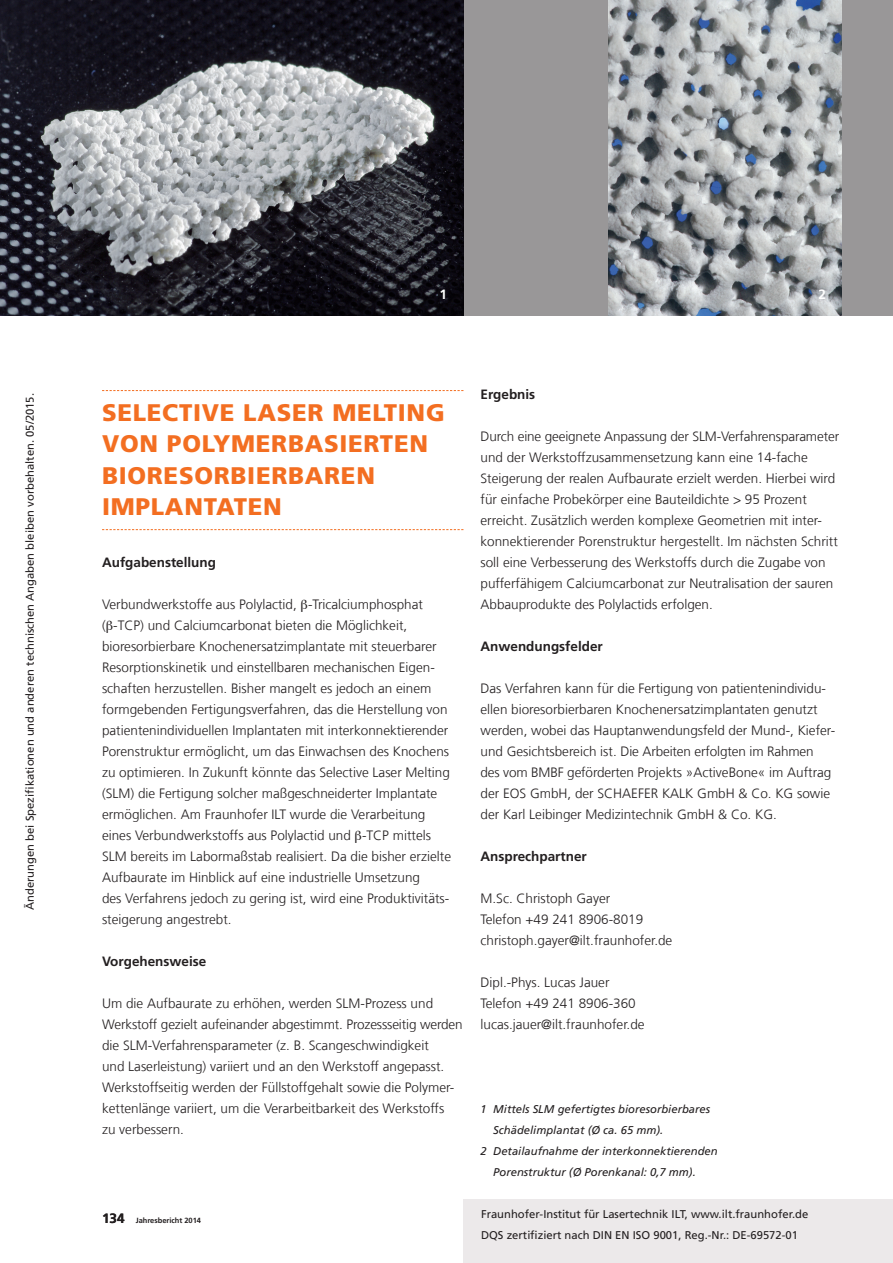
<style>
.page{position:relative;width:893px;height:1263px;background:#fff}
.page>*{position:absolute;margin:0;border:0;box-sizing:border-box;transform-origin:0 0}
.t1{font:900 24px/31.5px "Frutiger LT Com";letter-spacing:.03em;color:#f36e21}
.t2{font:300 13.5px/21px "Frutiger LT Com";color:#231f20}
.t3{font:700 13.5px "Frutiger LT Com";color:#231f20}
.t4{font:700 13.5px "Frutiger LT Com";color:#fff}
.t5{font:11.25px/21px "Frutiger LT Com";color:#231f20}
.t6{font:italic 11.25px "Frutiger LT Com";color:#231f20}
.t7{font:700 7.5px "Frutiger LT Com";color:#231f20}
.s1{font-size:13.5px}
</style>
<div class="page">
<div style="left:463px;top:1199px;width:430px;height:64px;background:#ece9ea"></div>
<div style="left:0;top:0;width:893px;height:315px;background:#999798"></div>
<img style="left:608px;top:0;width:234px;height:315px">
<img style="left:0;top:0;width:463px;height:315px">
<svg style="left:102px;top:390px;width:361px;height:1px"></svg>
<svg style="left:102px;top:529px;width:361px;height:1px"></svg>
<p class="t5" style="left:20px;top:910px;width:518px;rotate:-90deg">Änderungen bei Spezifikationen und anderen technischen Angaben bleiben vorbehalten. 05/2015.</p>
<p class="t4" style="left:440px;top:286px;width:9px">1</p>
<p class="t4" style="left:819px;top:286px;width:9px">2</p>
<h1 class="t1" style="left:102px;top:397px;width:30px">SELECTI</h1>
<h1 class="t1" style="left:202px;top:397px;width:170px">VE LASER MELTIN</h1>
<h1 class="t1" style="left:426px;top:397px;width:20px">G</h1>
<h1 class="t1" style="left:102px;top:428px;width:82px">VON POL</h1>
<h1 class="t1" style="left:102px;top:428px;width:295px;text-indent:111px">YMERBASIE RTEN<br>BIORESORBIERBAREN<br>IMPLANTATEN</h1>
<p class="t3" style="left:102px;top:554px;width:116px">Aufgabenstellung</p>
<p class="t2" style="left:102px;top:594px;width:351px">Verbundwerkstoffe aus Polylactid, -Tricalciumphosphat<br>( -TCP) und Calciumcarbonat bieten die Möglichkeit, bioresorbierbare Knochenersatzimplantate mit steuerbarer Resorptionskinetik und einstellbaren mechanischen Eigen&shy;schaften herzustellen. Bisher mangelt es jedoch an einem formgebenden Fertigungsverfahren, das die Herstellung von patientenindividuellen Implantaten mit interkonnektierender Porenstruktur ermöglicht, um das Einwachsen des Knochens zu optimieren. In Zukunft könnte das Selective Laser Melting (SLM) die Fertigung solcher maßgeschneiderter Implantate ermöglichen. Am Fraunhofer ILT wurde die Verarbeitung eines Verbundwerkstoffs aus Polylactid und -TCP mittels SLM bereits im Labormaßstab realisiert. Da die bisher erzielte Aufbaurate im Hinblick auf eine industrielle Umsetzung<br>des Verfahrens jedoch zu gering ist, wird eine Produktivitäts&shy;steigerung angestrebt.</p>
<p class="t3" style="left:102px;top:953px;width:106px">Vorgehensweise</p>
<p class="t2" style="left:102px;top:993px;width:362px">Um die Aufbaurate zu erhöhen, werden SLM-Prozess und Werkstoff gezielt aufeinander abgestimmt. Prozessseitig werden die SLM-Verfahrensparameter (z. B. Scangeschwindigkeit<br>und Laserleistung) variiert und an den Werkstoff angepasst.<br>Werkstoffseitig werden der Füllstoffgehalt sowie die Polymer&shy;kettenlänge variiert, um die Verarbeitbarkeit des Werkstoffs<br>zu verbessern.</p>
<p class="t3" style="left:480px;top:387px;width:56px">Ergebnis</p>
<p class="t2" style="left:480px;top:426px;width:360px">Durch eine geeignete Anpassung der SLM-Verfahrensparameter und der Werkstoffzusammensetzung kann eine 14-fache Steigerung der realen Aufbaurate erzielt werden. Hierbei wird für einfache Probekörper eine Bauteildichte &gt; 95 Prozent erreicht. Zusätzlich werden komplexe Geometrien mit inter&shy;konnektierender Porenstruktur hergestellt. Im nächsten Schritt soll eine Verbesserung des Werkstoffs durch die Zugabe von pufferfähigem Calciumcarbonat zur Neutralisation der sauren Abbauprodukte des Polylactids erfolgen.</p>
<p class="t3" style="left:480px;top:639px;width:124px">Anwendungsfelder</p>
<p class="t2" style="left:480px;top:678px;width:356px">Das Verfahren kann für die Fertigung von patientenindividu&shy;ellen bioresorbierbaren Knochenersatzimplantaten genutzt werden, wobei das Hauptanwendungsfeld der Mund-, Kiefer&shy;und Gesichtsbereich ist. Die Arbeiten erfolgten im Rahmen des vom BMBF geförderten Projekts »ActiveBone« im Auftrag der EOS GmbH, der SCHAEFER KALK GmbH &amp; Co. KG sowie der Karl Leibinger Medizintechnik GmbH &amp; Co. KG.</p>
<p class="t3" style="left:480px;top:849px;width:108px">Ansprechpartner</p>
<p class="t2" style="left:480px;top:888px;width:193px">M.Sc. Christoph Gayer<br>Telefon +49 241 8906-8019 christoph.gayer@ilt.fraunhofer.de</p>
<p class="t2" style="left:480px;top:972px;width:166px">Dipl.-Phys. Lucas Jauer<br>Telefon +49 241 8906-360 lucas.jauer@ilt.fraunhofer.de</p>
<p class="t6" style="left:480px;top:1103px;width:231px">1 Mittels SLM gefertigtes bioresorbierbares</p>
<p class="t6" style="left:493px;top:1124px;width:172px">Schädelimplantat (Ø ca. 65 mm).</p>
<p class="t6" style="left:480px;top:1145px;width:239px">2 Detailaufnahme der interkonnektierenden</p>
<p class="t6" style="left:493px;top:1166px;width:204px">Porenstruktur (Ø Porenkanal: 0,7 mm).</p>
<p class="t7" style="left:102px;top:1216px;width:101px"><span class="s1">134</span> Jahresbericht 2014</p>
<p class="t5" style="left:481px;top:1204px;width:329px">Fraunhofer-Institut für Lasertechnik ILT, www.ilt.fraunhofer.de<br>DQS zertifiziert nach DIN EN ISO 9001, Reg.-Nr.: DE-69572-01</p>
</div>
